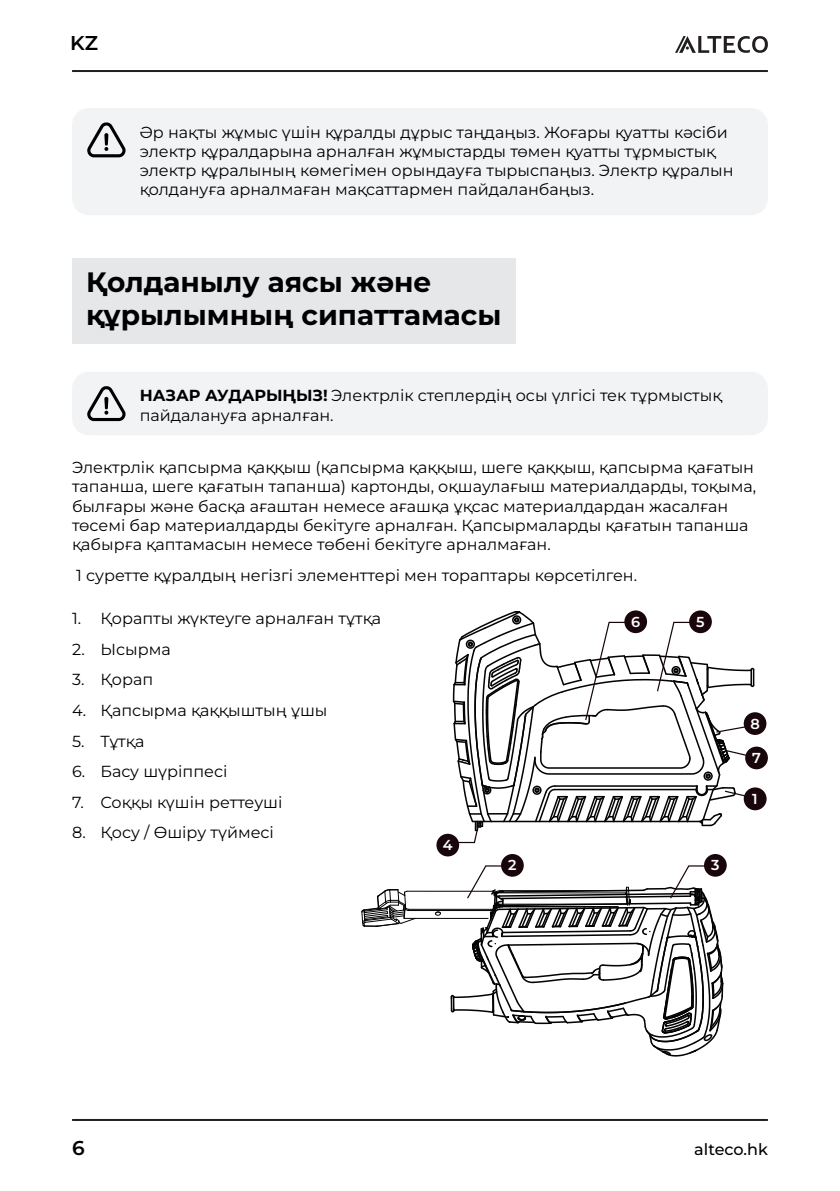
<style>
.page{position:relative;width:840px;height:1191px;background:#fff}
.page>*{position:absolute;margin:0;border:0;box-sizing:border-box;transform-origin:0 0}
.t1{font:700 28px/33.6px "Montserrat";color:#000}
.t2{font:600 20px "Montserrat";color:#000}
.t3{font:16px/19.2px "Montserrat";color:#000}
.t4{font:500 16px "Montserrat";color:#000}
.t5{font:600 14.4px "Montserrat";color:#fff}
.s1{font-weight:700}
</style>
<div class="page">
<hr style="left:72px;top:1119px;width:695px;height:2px;background:#231f20">
<hr style="left:72px;top:70px;width:695px;height:2px;background:#231f20">
<svg style="left:675px;top:36px;width:92px;height:17px"></svg>
<hr style="left:404px;top:918px;width:84px;height:1px;background:#030303">
<svg style="left:435px;top:911px;width:6px;height:5px"></svg>
<hr style="left:408px;top:909px;width:86px;height:1px;background:#030303">
<hr style="left:407px;top:890px;width:86px;height:1px;background:#030303">
<hr style="left:408px;top:910px;width:83px;height:1px;background:#030303">
<svg style="left:361px;top:889px;width:55px;height:38px"></svg>
<svg style="left:449px;top:864px;width:275px;height:193px"></svg>
<svg style="left:452px;top:610px;width:311px;height:233px"></svg>
<div style="left:501px;top:854px;width:22px;height:22px;background:#18060b;border-radius:50%"></div>
<div style="left:703px;top:854px;width:23px;height:22px;background:#18060b;border-radius:50%"></div>
<div style="left:688px;top:610px;width:23px;height:23px;background:#18060b;border-radius:50%"></div>
<div style="left:624px;top:610px;width:22px;height:23px;background:#18060b;border-radius:50%"></div>
<div style="left:743px;top:712px;width:23px;height:23px;background:#18060b;border-radius:50%"></div>
<div style="left:744px;top:746px;width:23px;height:23px;background:#18060b;border-radius:50%"></div>
<div style="left:436px;top:833px;width:23px;height:23px;background:#18060b;border-radius:50%"></div>
<div style="left:743px;top:787px;width:23px;height:23px;background:#18060b;border-radius:50%"></div>
<div style="left:72px;top:372px;width:695px;height:63px;background:#f2f3f4;border-radius:17px"></div>
<svg style="left:87px;top:386px;width:38px;height:35px"></svg>
<div style="left:72px;top:108px;width:695px;height:107px;background:#f2f3f4;border-radius:17px"></div>
<svg style="left:87px;top:122px;width:38px;height:35px"></svg>
<div style="left:72px;top:258px;width:443px;height:85px;background:#e6e7e9"></div>
<p class="t2" style="left:70px;top:30px;width:29px">KZ</p>
<p class="t3" style="left:140px;top:122px;width:595px">Әр нақты жұмыс үшін құралды дұрыс таңдаңыз. Жоғары қуатты кәсіби электр құралдарына арналған жұмыстарды төмен қуатты тұрмыстық электр құралының көмегімен орындауға тырыспаңыз. Электр құралын қолдануға арналмаған мақсаттармен пайдаланбаңыз.</p>
<h1 class="t1" style="left:86px;top:264px;width:416px">Қолданылу аясы және құрылымның сипаттамасы</h1>
<p class="t3" style="left:140px;top:386px;width:583px"><span class="s1">НАЗАР АУДАРЫҢЫЗ!</span> Электрлік степлердің осы үлгісі тек тұрмыстық пайдалануға арналған.</p>
<p class="t3" style="left:72px;top:457px;width:685px">Электрлік қапсырма қаққыш (қапсырма қаққыш, шеге қаққыш, қапсырма қағатын тапанша, шеге қағатын тапанша) картонды, оқшаулағыш материалдарды, тоқыма, былғары және басқа ағаштан немесе ағашқа ұқсас материалдардан жасалған төсемі бар материалдарды бекітуге арналған. Қапсырмаларды қағатын тапанша қабырға қаптамасын немесе төбені бекітуге арналмаған.</p>
<p class="t3" style="left:76px;top:565px;width:562px">1 суретте құралдың негізгі элементтері мен тораптары көрсетілген.</p>
<p class="t3" style="left:72px;top:608px;width:310px">1. Қорапты жүктеуге арналған тұтқа</p>
<p class="t3" style="left:72px;top:639px;width:100px">2. Ысырма</p>
<p class="t3" style="left:72px;top:670px;width:83px">3. Қорап</p>
<p class="t3" style="left:72px;top:700px;width:257px">4. Қапсырма қаққыштың ұшы</p>
<p class="t3" style="left:72px;top:731px;width:74px">5. Тұтқа</p>
<p class="t3" style="left:72px;top:761px;width:157px">6. Басу шүріппесі</p>
<p class="t3" style="left:72px;top:792px;width:212px">7. Соққы күшін реттеуші</p>
<p class="t3" style="left:72px;top:822px;width:203px">8. Қосу / Өшіру түймесі</p>
<p class="t5" style="left:508px;top:855px;width:10px">2</p>
<p class="t5" style="left:710px;top:855px;width:10px">3</p>
<p class="t5" style="left:630px;top:612px;width:11px">6</p>
<p class="t5" style="left:696px;top:612px;width:10px">5</p>
<p class="t5" style="left:750px;top:714px;width:11px">8</p>
<p class="t5" style="left:751px;top:748px;width:10px">7</p>
<p class="t5" style="left:751px;top:789px;width:7px">1</p>
<p class="t5" style="left:442px;top:835px;width:11px">4</p>
<p class="t2" style="left:72px;top:1134px;width:14px">6</p>
<p class="t4" style="left:693px;top:1138px;width:75px">alteco.hk</p>
</div>
